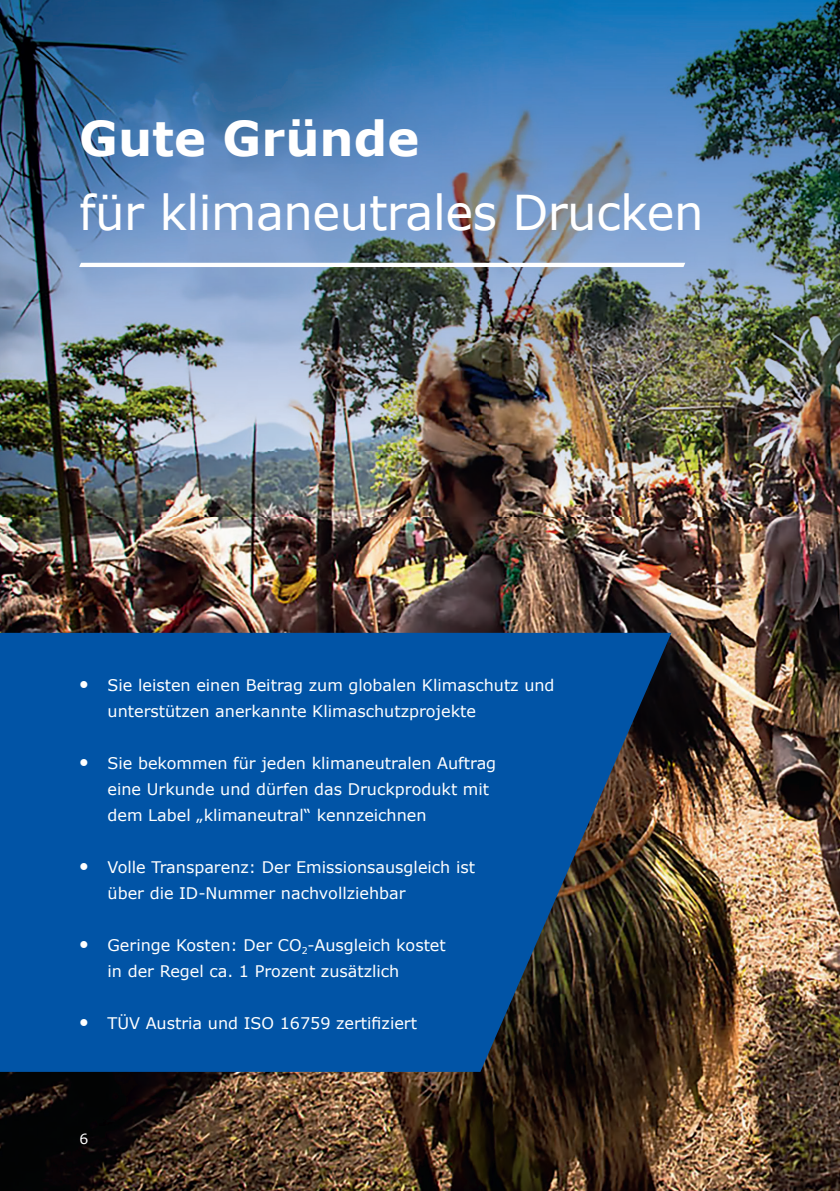
<style>
.page{position:relative;width:840px;height:1191px;background:#fff}
.page>*{position:absolute;margin:0;border:0;box-sizing:border-box;transform-origin:0 0}
.t1{font:48px "Verdana";letter-spacing:-.01em;color:#fff}
.t2{font:700 48px "Verdana";color:#fff}
.t3{font:16px/26px "Verdana";color:#fff}
.t4{font:14px "Verdana";color:#fff}
</style>
<div class="page">
<img style="left:0;top:0;width:839px;height:1191px">
<svg style="left:0;top:633px;width:671px;height:438px;fill:#0154a6"></svg>
<svg style="left:79px;top:263px;width:606px;height:4px"></svg>
<h1 class="t2" style="left:79px;top:108px;width:341px">Gute Gründe</h1>
<h1 class="t1" style="left:79px;top:182px;width:625px">für klimaneutrales Drucken</h1>
<p class="t3" style="left:107px;top:672px;width:448px;text-indent:-28px">● Sie leisten einen Beitrag zum globalen Klimaschutz und unterstützen anerkannte Klimaschutzprojekte</p>
<p class="t3" style="left:107px;top:750px;width:390px;text-indent:-28px">● Sie bekommen für jeden klimaneutralen Auftrag eine Urkunde und dürfen das Druckprodukt mit dem Label „klimaneutral“ kennzeichnen</p>
<p class="t3" style="left:107px;top:854px;width:369px;text-indent:-28px">● Volle Transparenz: Der Emissionsausgleich ist über die ID-Nummer nachvollziehbar</p>
<p class="t3" style="left:107px;top:932px;width:339px;text-indent:-28px">● Geringe Kosten: Der CO<sub>2</sub>-Ausgleich kostet in der Regel ca. 1 Prozent zusätzlich</p>
<p class="t3" style="left:79px;top:1010px;width:339px">● TÜV Austria und ISO 16759 zertifiziert</p>
<p class="t4" style="left:79px;top:1129px;width:10px">6</p>
</div>
